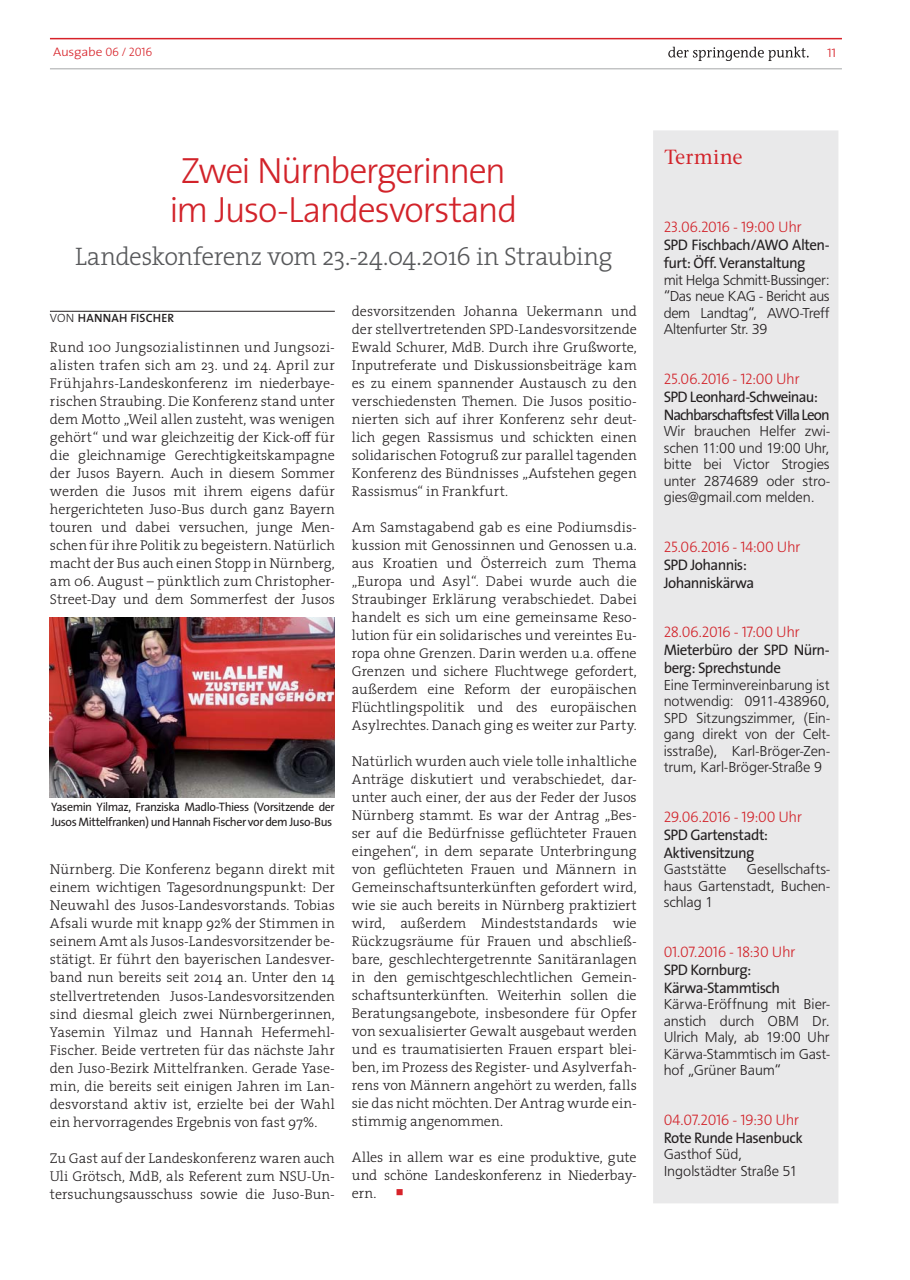
<style>
.page{position:relative;width:910px;height:1280px;background:#fff}
.page>*{position:absolute;margin:0;border:0;box-sizing:border-box;transform-origin:0 0}
.t1{font:300 36.75px/39px "The Sans";letter-spacing:-.04em;color:#d2232a;text-align:center}
.t2{font:300 25.5px "The Serif";letter-spacing:-.025em;color:#58595b}
.t3{font:500 21.45px "Stone Serif Itc T";color:#d2232a}
.t4{font:15.3px/18px "The Sans";letter-spacing:-.04em;color:#231f20}
.t5{font:15.3px "The Sans Light Caps";letter-spacing:-.025em;color:#d2232a}
.t6{font:300 15px/16.5px "Front Page";letter-spacing:-.01em;color:#231f20;text-align:justify}
.t7{font:300 14.25px/18px "The Serif";color:#231f20;text-align:justify}
.t8{font:300 12.45px "The Sans";letter-spacing:-.02em;color:#d72229;scale:1.09 1}
.t9{font:12.45px "The Sans Light Caps";color:#d72229;scale:1.09 1}
.t10{font:12.3px/15px "The Sans";letter-spacing:-.04em;color:#231f20}
.t11{font:12px "The Sans Semi Bold Caps";letter-spacing:.02em;color:#231f20}
.s1{font-family:"The Sans Light Caps";font-weight:400;font-size:12.3px}
.s2{font-family:"The Sans Light Caps"}
.s3{font-family:"The Sans";font-weight:300}
</style>
<div class="page">
<hr style="left:50px;top:68px;width:792px;height:1px;background:#a5a7a9">
<hr style="left:50px;top:38px;width:792px;height:1px;background:#d72229">
<svg style="left:668px;top:47px;width:141px;height:14px"></svg>
<hr style="left:50px;top:311px;width:285px;height:1px;background:#231f20">
<div style="left:653px;top:130px;width:185px;height:1073px;background:#e9e9ea"></div>
<img style="left:50px;top:617px;width:285px;height:181px">
<p class="t8" style="left:53px;top:47px;width:93px">Ausgabe <span class="s1">06 / 2016</span></p>
<p class="t9" style="left:827px;top:49px;width:10px">11</p>
<h1 class="t1" style="left:169px;top:155px;width:350px">Zwei Nürnbergerinnen im Juso-Landesvorstand</h1>
<h2 class="t2" style="left:75px;top:246px;width:539px">Landeskonferenz vom 23.-24.04.2016 in Straubing</h2>
<p class="t11" style="left:50px;top:314px;width:126px"><span class="s2">VON</span> HANNAH FISCHER</p>
<p class="t7" style="left:50px;top:340px;width:286px">Rund 100 Jungsozialistinnen und Jungsozi&shy;alisten trafen sich am 23. und 24. April zur Frühjahrs-Landeskonferenz im niederbaye&shy;rischen Straubing. Die Konferenz stand unter dem Motto „Weil allen zusteht, was wenigen gehört“ und war gleichzeitig der Kick-off für die gleichnamige Gerechtigkeitskampagne der Jusos Bayern. Auch in diesem Sommer werden die Jusos mit ihrem eigens dafür hergerichteten Juso-Bus durch ganz Bayern touren und dabei versuchen, junge Men&shy;schen für ihre Politik zu begeistern. Natürlich macht der Bus auch einen Stopp in Nürnberg, am 06. August – pünktlich zum Christopher-Street-Day und dem Sommerfest der Jusos</p>
<p class="t10" style="left:51px;top:801px;width:285px">Yasemin Yilmaz, Franziska Madlo-Thiess (Vorsitzende der<br>Jusos Mittelfranken) und Hannah Fischer vor dem Juso-Bus</p>
<p class="t7" style="left:50px;top:862px;width:286px">Nürnberg. Die Konferenz begann direkt mit einem wichtigen Tagesordnungspunkt: Der Neuwahl des Jusos-Landesvorstands. Tobias Afsali wurde mit knapp 92% der Stimmen in seinem Amt als Jusos-Landesvorsitzender be&shy;stätigt. Er führt den bayerischen Landesver&shy;band nun bereits seit 2014 an. Unter den 14 stellvertretenden Jusos-Landesvorsitzenden sind diesmal gleich zwei Nürnbergerinnen, Yasemin Yilmaz und Hannah Hefermehl-Fischer. Beide vertreten für das nächste Jahr den Juso-Bezirk Mittelfranken. Gerade Yase&shy;min, die bereits seit einigen Jahren im Lan&shy;desvorstand aktiv ist, erzielte bei der Wahl ein hervorragendes Ergebnis von fast 97%.</p>
<p class="t7" style="left:50px;top:1150px;width:286px">Zu Gast auf der Landeskonferenz waren auch Uli Grötsch, MdB, als Referent zum NSU-Un&shy;tersuchungsausschuss sowie die Juso-Bun-</p>
<p class="t7" style="left:352px;top:303px;width:287px">desvorsitzenden Johanna Uekermann und der stellvertretenden SPD-Landesvorsitzende Ewald Schurer, MdB. Durch ihre Grußworte, Inputreferate und Diskussionsbeiträge kam es zu einem spannender Austausch zu den verschiedensten Themen. Die Jusos positio&shy;nierten sich auf ihrer Konferenz sehr deut&shy;lich gegen Rassismus und schickten einen solidarischen Fotogruß zur parallel tagenden Konferenz des Bündnisses „Aufstehen gegen Rassismus“ in Frankfurt.</p>
<p class="t7" style="left:352px;top:519px;width:286px">Am Samstagabend gab es eine Podiumsdis&shy;kussion mit Genossinnen und Genossen u.a. aus Kroatien und Österreich zum Thema „Europa und Asyl“. Dabei wurde auch die Straubinger Erklärung verabschiedet. Dabei handelt es sich um eine gemeinsame Reso&shy;lution für ein solidarisches und vereintes Eu&shy;ropa ohne Grenzen. Darin werden u.a. offene Grenzen und sichere Fluchtwege gefordert, außerdem eine Reform der europäischen Flüchtlingspolitik und des europäischen Asylrechtes. Danach ging es weiter zur Party.</p>
<p class="t7" style="left:352px;top:753px;width:286px">Natürlich wurden auch viele tolle inhaltliche Anträge diskutiert und verabschiedet, dar&shy;unter auch einer, der aus der Feder der Jusos Nürnberg stammt. Es war der Antrag „Bes&shy;ser auf die Bedürfnisse geflüchteter Frauen eingehen“, in dem separate Unterbringung von geflüchteten Frauen und Männern in Gemeinschaftsunterkünften gefordert wird, wie sie auch bereits in Nürnberg praktiziert wird, außerdem Mindeststandards wie Rückzugsräume für Frauen und abschließ&shy;bare, geschlechtergetrennte Sanitäranlagen in den gemischtgeschlechtlichen Gemein&shy;schaftsunterkünften. Weiterhin sollen die Beratungsangebote, insbesondere für Opfer von sexualisierter Gewalt ausgebaut werden und es traumatisierten Frauen erspart blei&shy;ben, im Prozess des Register- und Asylverfah&shy;rens von Männern angehört zu werden, falls sie das nicht möchten. Der Antrag wurde ein&shy;stimmig angenommen.</p>
<p class="t7" style="left:352px;top:1149px;width:286px">Alles in allem war es eine produktive, gute und schöne Landeskonferenz in Niederbay&shy;ern.</p>
<h3 class="t3" style="left:664px;top:145px;width:80px">Termine</h3>
<p class="t5" style="left:664px;top:222px;width:140px">23.06.2016 - 19:00 <span class="s3">Uhr</span></p>
<p class="t4" style="left:664px;top:238px;width:167px">SPD Fischbach/AWO Alten&shy;furt: Öff. Veranstaltung</p>
<p class="t6" style="left:664px;top:272px;width:167px">mit Helga Schmitt-Bussinger: “Das neue KAG - Bericht aus dem Landtag“, AWO-Treff Altenfurter Str. 39</p>
<p class="t5" style="left:664px;top:373px;width:138px">25.06.2016 - 12:00 <span class="s3">Uhr</span></p>
<p class="t4" style="left:664px;top:389px;width:167px">SPD Leonhard-Schweinau:<br>Nachbarschaftsfest Villa Leon</p>
<p class="t6" style="left:664px;top:424px;width:167px">Wir brauchen Helfer zwi&shy;schen 11:00 und 19:00 Uhr, bitte bei Victor Strogies unter 2874689 oder stro&shy;gies@gmail.com melden.</p>
<p class="t5" style="left:664px;top:541px;width:138px">25.06.2016 - 14:00 <span class="s3">Uhr</span></p>
<p class="t4" style="left:664px;top:557px;width:92px">SPD Johannis:<br>Johanniskärwa</p>
<p class="t5" style="left:664px;top:627px;width:138px">28.06.2016 - 17:00 <span class="s3">Uhr</span></p>
<p class="t4" style="left:664px;top:643px;width:167px">Mieterbüro der SPD Nürn&shy;berg: Sprechstunde</p>
<p class="t6" style="left:664px;top:677px;width:167px">Eine Terminvereinbarung ist notwendig: 0911-438960, SPD Sitzungszimmer, (Ein&shy;gang direkt von der Celt&shy;isstraße), Karl-Bröger-Zen&shy;trum, Karl-Bröger-Straße 9</p>
<p class="t5" style="left:664px;top:811px;width:140px">29.06.2016 - 19:00 <span class="s3">Uhr</span></p>
<p class="t4" style="left:664px;top:827px;width:106px">SPD Gartenstadt:<br>Aktivensitzung</p>
<p class="t6" style="left:664px;top:862px;width:64px">Gaststätte</p>
<p class="t6" style="left:664px;top:862px;width:167px;text-indent:83px">Gesellschafts&shy;haus Gartenstadt, Buchen&shy;schlag 1</p>
<p class="t5" style="left:664px;top:946px;width:133px">01.07.2016 - 18:30 U<span class="s3">hr</span></p>
<p class="t4" style="left:664px;top:962px;width:118px">SPD Kornburg:<br>Kärwa-Stammtisch</p>
<p class="t6" style="left:664px;top:997px;width:167px">Kärwa-Eröffnung mit Bier&shy;anstich durch OBM Dr.<br>Ulrich Maly, ab 19:00 Uhr Kärwa-Stammtisch im Gast&shy;hof „Grüner Baum“</p>
<p class="t5" style="left:664px;top:1114px;width:137px">04.07.2016 - 19:30 <span class="s3">Uhr</span></p>
<p class="t4" style="left:664px;top:1130px;width:141px">Rote Runde Hasenbuck</p>
<p class="t6" style="left:664px;top:1147px;width:135px">Gasthof Süd,<br>Ingolstädter Straße 51</p>
</div>
